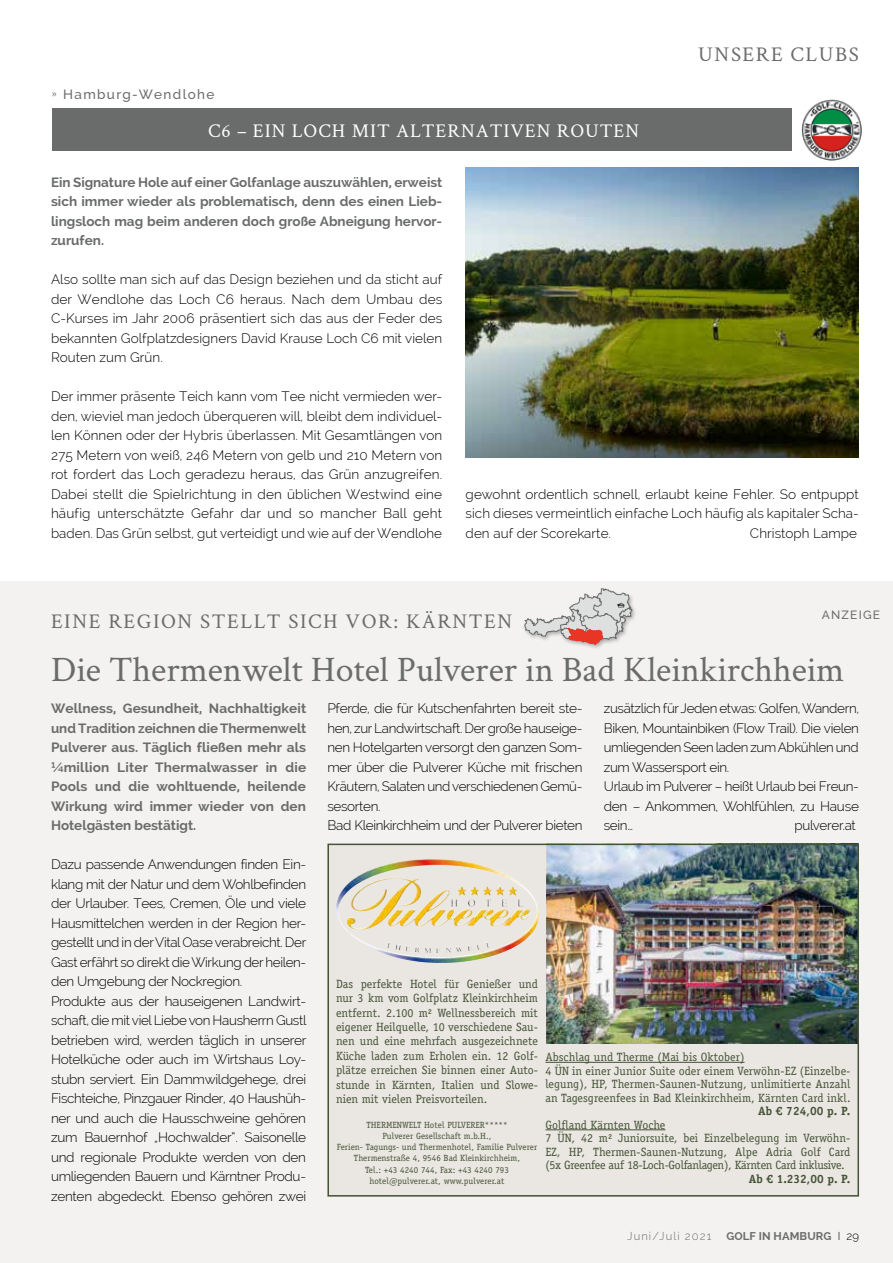
<style>
.page{position:relative;width:893px;height:1263px;background:#fff}
.page>*{position:absolute;margin:0;border:0;box-sizing:border-box;transform-origin:0 0}
.t1{font:36px "Crimson";color:#6a6c6c}
.t2{font:21px "Crimson";letter-spacing:.075em;color:#6a6c6c}
.t3{font:19.5px "Crimson";letter-spacing:.05em;color:#fff}
.t4{font:300 13.5px/19.5px "Raleway";letter-spacing:-.025em;color:#000}
.t5{font:700 13.5px/19.5px "Raleway";color:#6a6c6c;text-align:justify}
.t6{font:500 13.5px "Raleway";letter-spacing:.1em;color:#6a6c6c}
.t7{font:300 13.5px "Raleway";letter-spacing:.005em;color:#000}
.t8{font:12px/14.4px "Officina Serif Std";color:#455337}
.t9{font:700 12px "Officina Serif Std";color:#455337}
.t10{font:500 12px "Raleway";letter-spacing:.1em;color:#6a6c6c}
.t11{font:700 11.25px "Raleway";letter-spacing:.01em;color:#6a6c6c}
.t12{font:300 11.25px "Raleway";letter-spacing:.1em;color:#6a6c6c}
.t13{font:9px/11.2px "Officina Serif Std";letter-spacing:.005em;color:#455337;text-align:center}
.t14{font:900 2.85px "Frutiger";color:#000}
.s1{font-weight:300;color:#000}
</style>
<div class="page">
<div style="left:0;top:582px;width:893px;height:681px;background:#f4f2f0"></div>
<div style="left:523px;top:587px;width:115px;height:63px;background:#000;opacity:.3"></div>
<svg style="left:524px;top:589px;width:108px;height:56px"></svg>
<div style="left:327px;top:844px;width:532px;height:352px;background:#eae7e2"></div>
<img style="left:546px;top:847px;width:310px;height:196px">
<img style="left:342px;top:859px;width:93px;height:32px">
<hr style="left:545px;top:1062px;width:199px;height:1px;background:#455337">
<hr style="left:545px;top:1129px;width:120px;height:1px;background:#455337">
<div style="left:327px;top:844px;width:532px;height:352px;border:2px solid #455337"></div>
<div style="left:52px;top:109px;width:740px;height:42px;background:#6a6c6c"></div>
<img style="left:801px;top:99px;width:61px;height:62px">
<img style="left:466px;top:167px;width:393px;height:291px">
<p class="t6" style="left:52px;top:86px;width:164px"><sup>»</sup> Hamburg-Wendlohe</p>
<h3 class="t3" style="left:208px;top:117px;width:433px">C6 – EIN LOCH MIT ALTERNATIVEN ROUTEN</h3>
<h2 class="t2" style="left:698px;top:40px;width:162px">UNSERE CLUBS</h2>
<p class="t5" style="left:51px;top:172px;width:393px">Ein Signature Hole auf einer Golfanlage auszuwählen, erweist sich immer wieder als problematisch, denn des einen Lieb&shy;lingsloch mag beim anderen doch große Abneigung hervor&shy;zurufen.</p>
<p class="t4" style="left:51px;top:270px;width:393px;text-align:justify">Also sollte man sich auf das Design beziehen und da sticht auf der Wendlohe das Loch C6 heraus. Nach dem Umbau des C-Kurses im Jahr 2006 präsentiert sich das aus der Feder des bekannten Golfplatzdesigners David Krause Loch C6 mit vielen Routen zum Grün.</p>
<p class="t4" style="left:51px;top:387px;width:393px;text-align:justify">Der immer präsente Teich kann vom Tee nicht vermieden wer&shy;den, wieviel man jedoch überqueren will, bleibt dem individuel&shy;len Können oder der Hybris überlassen. Mit Gesamtlängen von 275 Metern von weiß, 246 Metern von gelb und 210 Metern von rot fordert das Loch geradezu heraus, das Grün anzugreifen.<br>Dabei stellt die Spielrichtung in den üblichen Westwind eine häufig unterschätzte Gefahr dar und so mancher Ball geht baden. Das Grün selbst, gut verteidigt und wie auf der Wendlohe</p>
<p class="t4" style="left:466px;top:484px;width:395px;text-align:justify">gewohnt ordentlich schnell, erlaubt keine Fehler. So entpuppt sich dieses vermeintlich einfache Loch häufig als kapitaler Scha&shy;den auf der Scorekarte.</p>
<p class="t7" style="left:750px;top:525px;width:109px">Christoph Lampe</p>
<p class="t14" style="left:617px;top:604px;width:9px">Wien</p>
<h2 class="t2" style="left:51px;top:607px;width:463px">EINE REGION STELLT SICH VOR: KÄRNTEN</h2>
<p class="t10" style="left:822px;top:608px;width:60px">ANZEIGE</p>
<h1 class="t1" style="left:51px;top:645px;width:795px">Die Thermenwelt Hotel Pulverer in Bad Kleinkirchheim</h1>
<p class="t4" style="left:327px;top:699px;width:257px">Pferde, die für Kutschenfahrten bereit ste&shy;hen, zur Landwirtschaft. Der große hauseige&shy;nen Hotelgarten versorgt den ganzen Som&shy;mer über die Pulverer Küche mit frischen Kräutern, Salaten und verschiedenen Gemü&shy;sesorten.<br>Bad Kleinkirchheim und der Pulverer bieten</p>
<p class="t4" style="left:604px;top:699px;width:257px">zusätzlich für Jeden etwas: Golfen, Wandern, Biken, Mountainbiken (Flow Trail). Die vielen umliegenden Seen laden zum Abkühlen und zum Wassersport ein.<br>Urlaub im Pulverer – heißt Urlaub bei Freun&shy;den – Ankommen, Wohlfühlen, zu Hause sein…</p>
<p class="t5" style="left:51px;top:699px;width:257px">Wellness, Gesundheit, Nachhaltigkeit und Tradition zeichnen die Thermenwelt Pulverer aus. Täglich fließen mehr als ¼million Liter Thermalwasser in die Pools und die wohltuende, heilende Wirkung wird immer wieder von den Hotelgästen bestätigt.</p>
<p class="t4" style="left:51px;top:855px;width:257px">Dazu passende Anwendungen finden Ein&shy;klang mit der Natur und dem Wohlbefinden der Urlauber. Tees, Cremen, Öle und viele Hausmittelchen werden in der Region her&shy;gestellt und in der Vital Oase verabreicht. Der Gast erfährt so direkt die Wirkung der heilen&shy;den Umgebung der Nockregion.<br>Produkte aus der hauseigenen Landwirt&shy;schaft, die mit viel Liebe von Hausherrn Gustl betrieben wird, werden täglich in unserer Hotelküche oder auch im Wirtshaus Loy&shy;stubn serviert. Ein Dammwildgehege, drei Fischteiche, Pinzgauer Rinder, 40 Haushüh&shy;ner und auch die Hausschweine gehören zum Bauernhof „Hochwalder“. Saisonelle und regionale Produkte werden von den umliegenden Bauern und Kärntner Produ&shy;zenten abgedeckt. Ebenso gehören zwei</p>
<p class="t4" style="left:794px;top:816px;width:63px">pulverer.at</p>
<p class="t8" style="left:336px;top:976px;width:203px;text-align:justify">Das perfekte Hotel für Genießer und nur 3 km vom Golfplatz Kleinkirchheim entfernt. 2.100 m² Wellnessbereich mit eigener Heilquelle, 10 verschiedene Sau&shy;nen und eine mehrfach ausgezeichnete Küche laden zum Erholen ein. 12 Golf&shy;plätze erreichen Sie binnen einer Auto&shy;stunde in Kärnten, Italien und Slowe&shy;nien mit vielen Preisvorteilen.</p>
<p class="t13" style="left:337px;top:1119px;width:202px">THERMENWELT Hotel PULVERER*****<br>Pulverer Gesellschaft m.b.H.,<br>Ferien- Tagungs- und Thermenhotel, Familie Pulverer Thermenstraße 4, 9546 Bad Kleinkirchheim,<br>Tel.: +43 4240 744, Fax: +43 4240 793 hotel@pulverer.at, www.pulverer.at</p>
<p class="t8" style="left:545px;top:1050px;width:307px;line-height:13.5px">Abschlag und Therme (Mai bis Oktober)<br>4 ÜN in einer Junior Suite oder einem Verwöhn-EZ (Einzelbe&shy;legung), HP, Thermen-Saunen-Nutzung, unlimitierte Anzahl an Tagesgreenfees in Bad Kleinkirchheim, Kärnten Card inkl.</p>
<p class="t9" style="left:758px;top:1103px;width:94px">Ab € 724,00 p. P.</p>
<p class="t8" style="left:545px;top:1118px;width:307px;line-height:13.5px">Golfland Kärnten Woche<br>7 ÜN, 42 m² Juniorsuite, bei Einzelbelegung im Verwöhn-EZ, HP, Thermen-Saunen-Nutzung, Alpe Adria Golf Card (5x Greenfee auf 18-Loch-Golfanlagen), Kärnten Card inklusive.</p>
<p class="t9" style="left:749px;top:1171px;width:103px">Ab € 1.232,00 p. P.</p>
<p class="t12" style="left:627px;top:1229px;width:86px">Juni/Juli 2021</p>
<p class="t11" style="left:726px;top:1229px;width:134px">GOLF IN HAMBURG <span class="s1">I 29</span></p>
</div>
